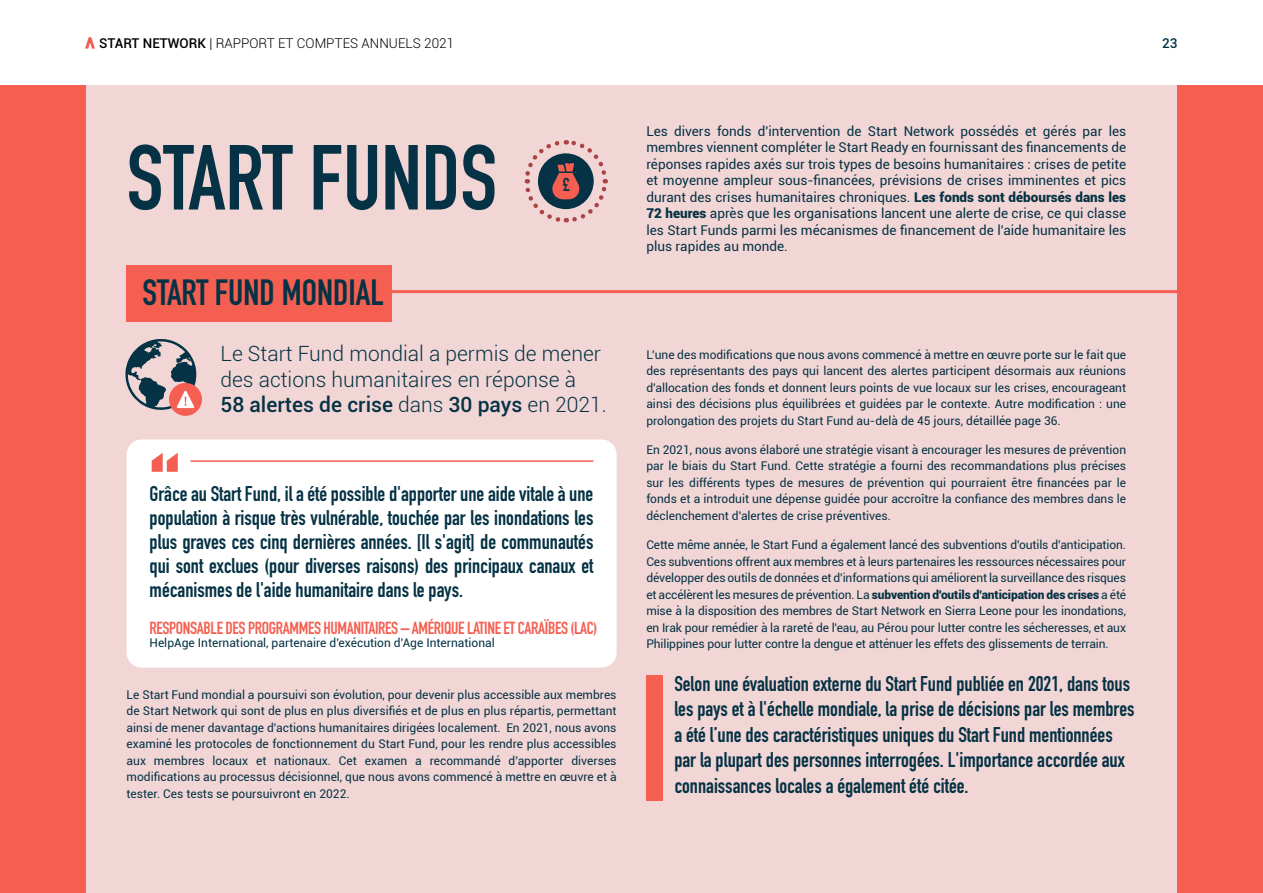
<style>
.page{position:relative;width:1263px;height:893px;background:#fff}
.page>*{position:absolute;margin:0;border:0;box-sizing:border-box;transform-origin:0 0}
.t1{font:700 108px "DIN Condensed";color:#f45f51}
.t2{font:700 90.6px "DIN Condensed";color:#053244}
.t3{font:700 36px "DIN Condensed";color:#053244}
.t4{font:700 21px/24px "DIN Condensed";color:#053244;text-align:justify}
.t5{font:300 21px/25.5px "Roboto";color:#053244}
.t6{font:500 21px "Roboto";color:#053244}
.t7{font:700 18.6px "DIN Condensed";color:#053244}
.t8{font:700 17.25px "DIN Condensed";letter-spacing:-.02em;color:#f45f51}
.t9{font:13.5px/16.5px "Roboto";color:#053244;text-align:justify}
.t10{font:300 13.5px "Roboto";color:#000}
.t11{font:500 13.5px "Roboto";color:#053244}
.t12{font:12px/16.5px "Roboto";color:#053244;text-align:justify}
.s1{font-weight:500}
.s2{font-weight:300}
.s3{font-weight:900}
</style>
<div class="page">
<div style="left:0;top:86px;width:1263px;height:807px;background:#f2d6d6"></div>
<div style="left:127px;top:439px;width:490px;height:228px;background:#fff;border-radius:15px"></div>
<div style="left:0;top:86px;width:85px;height:807px;background:#f45f51"></div>
<div style="left:646px;top:676px;width:17px;height:125px;background:#f45f51"></div>
<div style="left:1178px;top:85px;width:85px;height:808px;background:#f45f51"></div>
<hr style="left:190px;top:460px;width:403px;height:2px;background:#f45f51">
<hr style="left:127px;top:290px;width:1080px;height:3px;background:#f45f51">
<svg style="left:524px;top:140px;width:84px;height:83px"></svg>
<div style="left:169px;top:383px;width:33px;height:33px;background:#f45f51;border-radius:50%"></div>
<svg style="left:125px;top:339px;width:72px;height:71px"></svg>
<div style="left:127px;top:265px;width:265px;height:56px;background:#f45f51"></div>
<div style="left:557px;top:173px;width:17px;height:26px;background:#f45f51;border-radius:50%"></div>
<svg style="left:85px;top:37px;width:10px;height:12px"></svg>
<p class="t10" style="left:99px;top:34px;width:356px"><span class="s1">START NETWORK</span> | RAPPORT ET COMPTES ANNUELS 2021</p>
<p class="t11" style="left:1162px;top:34px;width:17px">23</p>
<p class="t2" style="left:127px;top:117px;width:372px">START FUNDS</p>
<p class="t3" style="left:142px;top:268px;width:243px">START FUND MONDIAL</p>
<p class="t7" style="left:563px;top:172px;width:8px">£</p>
<p class="t1" style="left:150px;top:419px;width:32px">“</p>
<p class="t5" style="left:220px;top:340px;width:382px">Le Start Fund mondial a permis de mener des actions humanitaires en réponse à</p>
<p class="t6" style="left:220px;top:390px;width:388px">58 alertes de crise <span class="s2">dans</span> 30 pays <span class="s2">en 2021.</span></p>
<p class="t4" style="left:150px;top:481px;width:445px">Grâce au Start Fund, il a été possible d'apporter une aide vitale à une population à risque très vulnérable, touchée par les inondations les plus graves ces cinq dernières années. [Il s'agit] de communautés qui sont exclues (pour diverses raisons) des principaux canaux et mécanismes de l'aide humanitaire dans le pays.</p>
<p class="t8" style="left:150px;top:617px;width:449px">RESPONSABLE DES PROGRAMMES HUMANITAIRES – AMÉRIQUE LATINE ET CARAÏBES (LAC)</p>
<p class="t12" style="left:150px;top:634px;width:347px">HelpAge International, partenaire d'exécution d'Age International</p>
<p class="t12" style="left:127px;top:686px;width:491px">Le Start Fund mondial a poursuivi son évolution, pour devenir plus accessible aux membres de Start Network qui sont de plus en plus diversifiés et de plus en plus répartis, permettant ainsi de mener davantage d'actions humanitaires dirigées localement. En 2021, nous avons examiné les protocoles de fonctionnement du Start Fund, pour les rendre plus accessibles aux membres locaux et nationaux. Cet examen a recommandé d'apporter diverses modifications au processus décisionnel, que nous avons commencé à mettre en œuvre et à tester. Ces tests se poursuivront en 2022.</p>
<p class="t9" style="left:646px;top:122px;width:481px">Les divers fonds d'intervention de Start Network possédés et gérés par les membres viennent compléter le Start Ready en fournissant des financements de réponses rapides axés sur trois types de besoins humanitaires : crises de petite et moyenne ampleur sous-financées, prévisions de crises imminentes et pics durant des crises humanitaires chroniques. <span class="s3">Les fonds sont déboursés dans les 72 heures</span> après que les organisations lancent une alerte de crise, ce qui classe les Start Funds parmi les mécanismes de financement de l'aide humanitaire les plus rapides au monde.</p>
<p class="t12" style="left:646px;top:346px;width:481px">L'une des modifications que nous avons commencé à mettre en œuvre porte sur le fait que des représentants des pays qui lancent des alertes participent désormais aux réunions d'allocation des fonds et donnent leurs points de vue locaux sur les crises, encourageant ainsi des décisions plus équilibrées et guidées par le contexte. Autre modification : une prolongation des projets du Start Fund au-delà de 45 jours, détaillée page 36.</p>
<p class="t12" style="left:646px;top:441px;width:481px">En 2021, nous avons élaboré une stratégie visant à encourager les mesures de prévention par le biais du Start Fund. Cette stratégie a fourni des recommandations plus précises sur les différents types de mesures de prévention qui pourraient être financées par le fonds et a introduit une dépense guidée pour accroître la confiance des membres dans le déclenchement d'alertes de crise préventives.</p>
<p class="t12" style="left:646px;top:536px;width:481px">Cette même année, le Start Fund a également lancé des subventions d'outils d'anticipation.<br>Ces subventions offrent aux membres et à leurs partenaires les ressources nécessaires pour développer des outils de données et d'informations qui améliorent la surveillance des risques et accélèrent les mesures de prévention. La <span class="s3">subvention d'outils d'anticipation des crises</span> a été mise à la disposition des membres de Start Network en Sierra Leone pour les inondations, en Irak pour remédier à la rareté de l'eau, au Pérou pour lutter contre les sécheresses, et aux Philippines pour lutter contre la dengue et atténuer les effets des glissements de terrain.</p>
<p class="t4" style="left:674px;top:670px;width:462px;line-height:25.5px;text-align:left">Selon une évaluation externe du Start Fund publiée en 2021, dans tous les pays et à l'échelle mondiale, la prise de décisions par les membres a été l’une des caractéristiques uniques du Start Fund mentionnées par la plupart des personnes interrogées. L'importance accordée aux connaissances locales a également été citée.</p>
</div>
